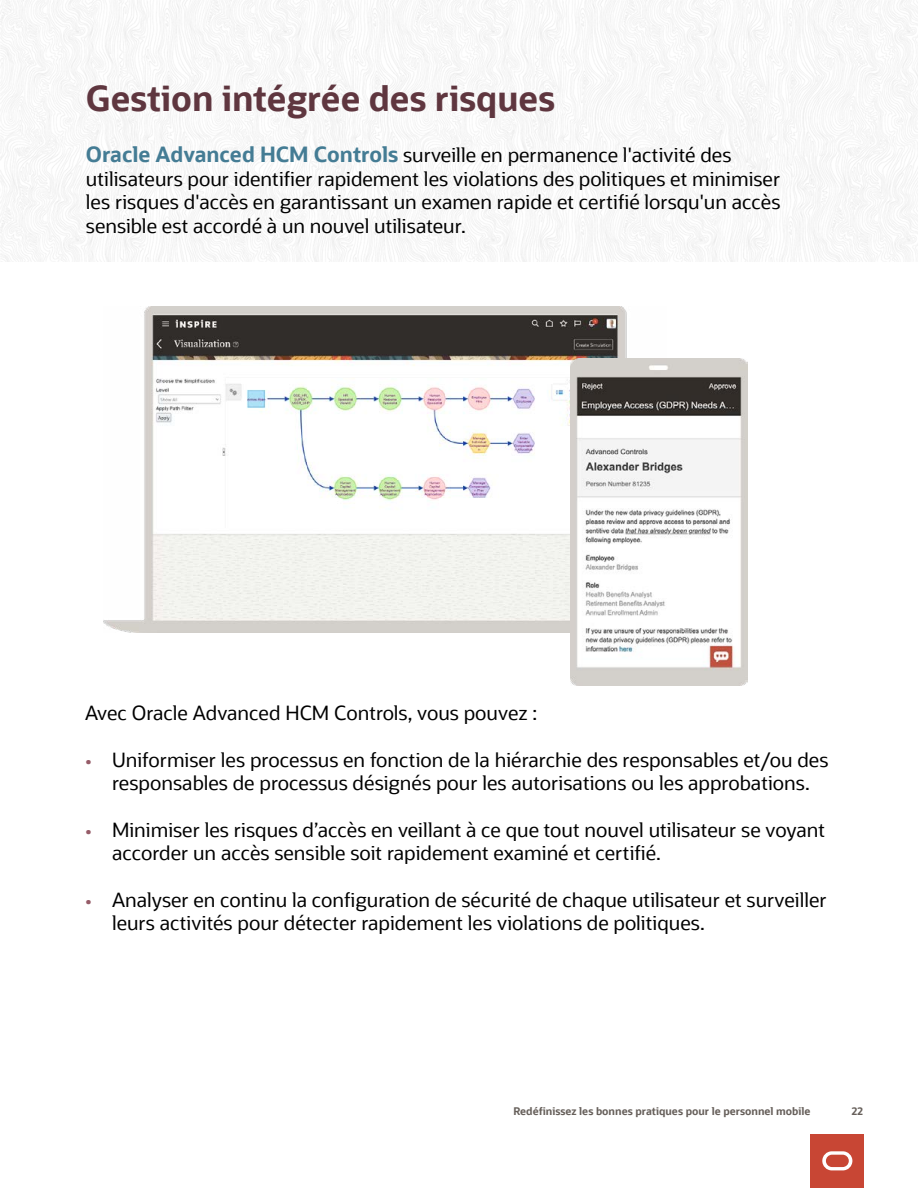
<style>
.page{position:relative;width:918px;height:1188px;background:#fff}
.page>*{position:absolute;margin:0;border:0;box-sizing:border-box;transform-origin:0 0}
.t1{font:700 34.5px "Oracle Sans";color:#5f363f}
.t2{font:19.5px/23.4px "Oracle Sans";color:#000}
.t3{font:700 10.5px "Oracle Sans";color:#67605b}
.s1{font-weight:700;font-size:21px;color:#447c94}
.s2{color:#965c68}
</style>
<div class="page">
<img style="left:103px;top:306px;width:564px;height:327px">
<img style="left:571px;top:359px;width:176px;height:327px">
<div style="left:810px;top:1134px;width:54px;height:54px;background:#c84634"></div>
<svg style="left:822px;top:1151px;width:30px;height:19px"></svg>
<p class="t1" style="left:86px;top:77px;width:471px">Gestion intégrée des risques</p>
<p class="t2" style="left:86px;top:144px;width:696px"><span class="s1">Oracle Advanced HCM Controls</span> surveille en permanence l'activité des utilisateurs pour identifier rapidement les violations des politiques et minimiser les risques d'accès en garantissant un examen rapide et certifié lorsqu'un accès sensible est accordé à un nouvel utilisateur.</p>
<p class="t2" style="left:85px;top:701px;width:454px">Avec Oracle Advanced HCM Controls, vous pouvez :</p>
<p class="t2" style="left:85px;top:748px;width:745px;text-align:center"><span class="s2">•</span> Uniformiser les processus en fonction de la hiérarchie des responsables et/ou des responsables de processus désignés pour les autorisations ou les approbations.</p>
<p class="t2" style="left:112px;top:818px;width:715px;text-indent:-27px"><span class="s2">•</span> Minimiser les risques d’accès en veillant à ce que tout nouvel utilisateur se voyant accorder un accès sensible soit rapidement examiné et certifié.</p>
<p class="t2" style="left:112px;top:888px;width:716px;text-indent:-27px"><span class="s2">•</span> Analyser en continu la configuration de sécurité de chaque utilisateur et surveiller leurs activités pour détecter rapidement les violations de politiques.</p>
<p class="t3" style="left:513px;top:1104px;width:299px">Redéfinissez les bonnes pratiques pour le personnel mobile</p>
<p class="t3" style="left:852px;top:1104px;width:13px">22</p>
</div>
